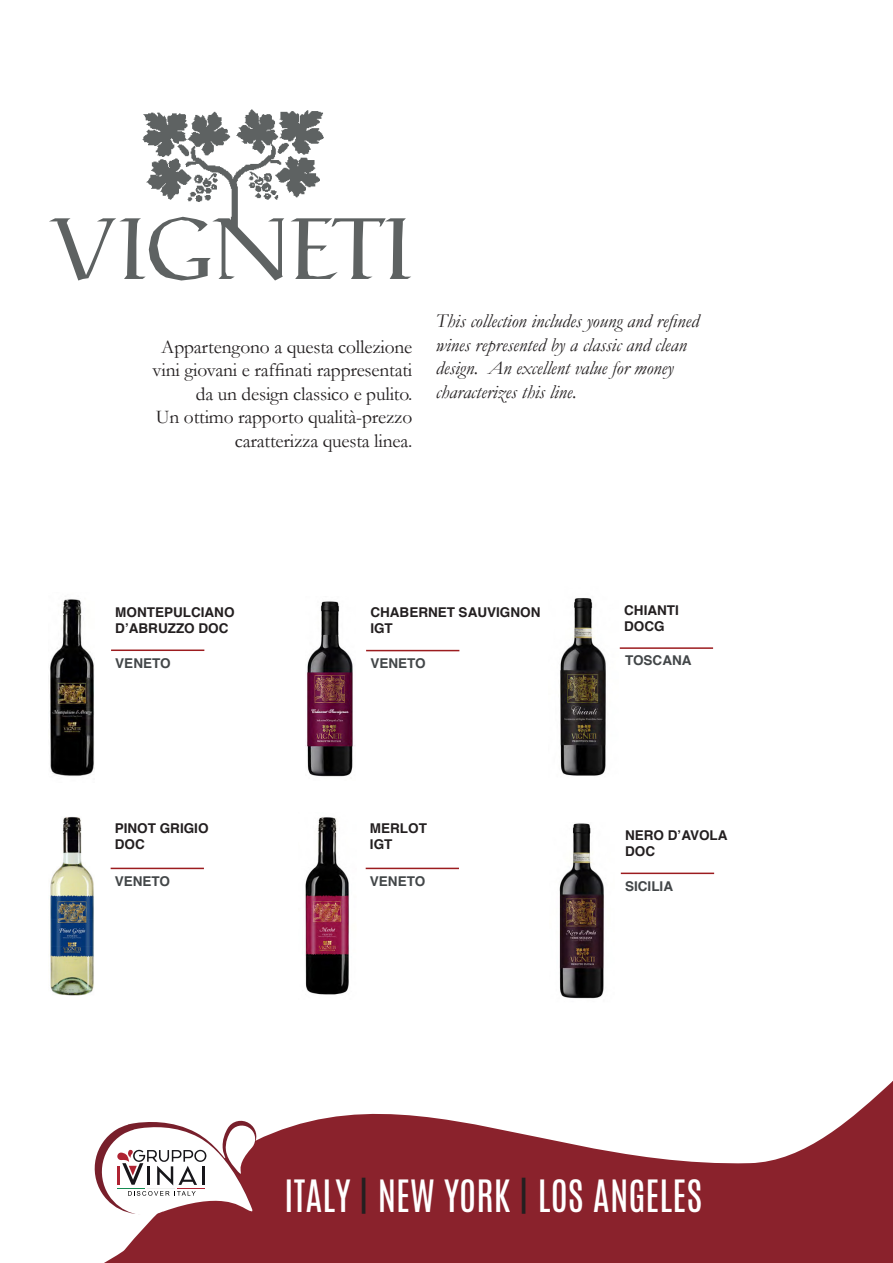
<style>
.page{position:relative;width:893px;height:1263px;background:#fff}
.page>*{position:absolute;margin:0;border:0;box-sizing:border-box;transform-origin:0 0}
.t1{font:37.2px "Antonio";color:#fff}
.t2{font:19.5px/23.4px "Garamond";letter-spacing:-.01em;color:#231f20;text-align:right}
.t3{font:italic 19.5px/23.4px "Garamond";color:#231f20}
.t4{font:700 13.5px/16.2px "Helvetica";color:#231f20}
.t5{font:700 13.5px "Helvetica";color:#424648}
.s1{color:#231f20}
</style>
<div class="page">
<svg style="left:104px;top:1084px;width:785px;height:179px;fill:#8a222c"></svg>
<svg style="left:94px;top:1119px;width:164px;height:101px"></svg>
<svg style="left:889px;top:1081px;width:4px;height:182px"></svg>
<img style="left:560px;top:598px;width:46px;height:178px">
<img style="left:305px;top:817px;width:44px;height:178px">
<img style="left:50px;top:816px;width:44px;height:180px">
<hr style="left:620px;top:647px;width:93px;height:2px;background:#9c1c1f">
<hr style="left:111px;top:868px;width:93px;height:1px;background:#9c1c1f">
<hr style="left:366px;top:868px;width:93px;height:1px;background:#9c1c1f">
<svg style="left:49px;top:109px;width:362px;height:171px"></svg>
<img style="left:559px;top:823px;width:45px;height:176px">
<img style="left:50px;top:599px;width:45px;height:177px">
<hr style="left:621px;top:872px;width:93px;height:2px;background:#9c1c1f">
<img style="left:306px;top:601px;width:49px;height:176px">
<hr style="left:366px;top:650px;width:93px;height:1px;background:#9c1c1f">
<hr style="left:111px;top:649px;width:93px;height:2px;background:#9c1c1f">
<p class="t2" style="left:153px;top:335px;width:261px">Appartengono a questa collezione vini giovani e raffinati rappresentati da un design classico e pulito.</p>
<p class="t2" style="left:156px;top:405px;width:258px">Un ottimo rapporto qualità-prezzo caratterizza questa linea.</p>
<p class="t3" style="left:436px;top:309px;width:265px">This collection includes young and refined wines represented by a classic and clean design. An excellent value for money characterizes this line.</p>
<p class="t4" style="left:115px;top:604px;width:121px">MONTEPULCIANO<br>D’ABRUZZO DOC</p>
<p class="t5" style="left:115px;top:652px;width:57px">VENETO</p>
<p class="t4" style="left:115px;top:820px;width:95px">PINOT GRIGIO</p>
<p class="t4" style="left:115px;top:836px;width:31px">DOC</p>
<p class="t5" style="left:115px;top:870px;width:57px">VENETO</p>
<p class="t4" style="left:370px;top:604px;width:172px">CHABERNET SAUVIGNON</p>
<p class="t4" style="left:370px;top:620px;width:24px">IGT</p>
<p class="t5" style="left:370px;top:652px;width:57px">VENETO</p>
<p class="t4" style="left:370px;top:820px;width:58px">MERLOT</p>
<p class="t4" style="left:370px;top:836px;width:24px">IGT</p>
<p class="t5" style="left:370px;top:870px;width:57px">VENETO</p>
<p class="t4" style="left:624px;top:602px;width:56px">CHIANTI</p>
<p class="t4" style="left:624px;top:618px;width:42px">DOCG</p>
<p class="t5" style="left:625px;top:650px;width:68px">TOSCANA</p>
<p class="t4" style="left:625px;top:827px;width:104px">NERO D’AVOLA</p>
<p class="t4" style="left:625px;top:843px;width:31px">DOC</p>
<p class="t5" style="left:625px;top:875px;width:50px">SICILIA</p>
<h1 class="t1" style="left:284px;top:1168px;width:420px">ITALY <span class="s1">|</span> NEW YORK <span class="s1">|</span> LOS ANGELES</h1>
</div>
